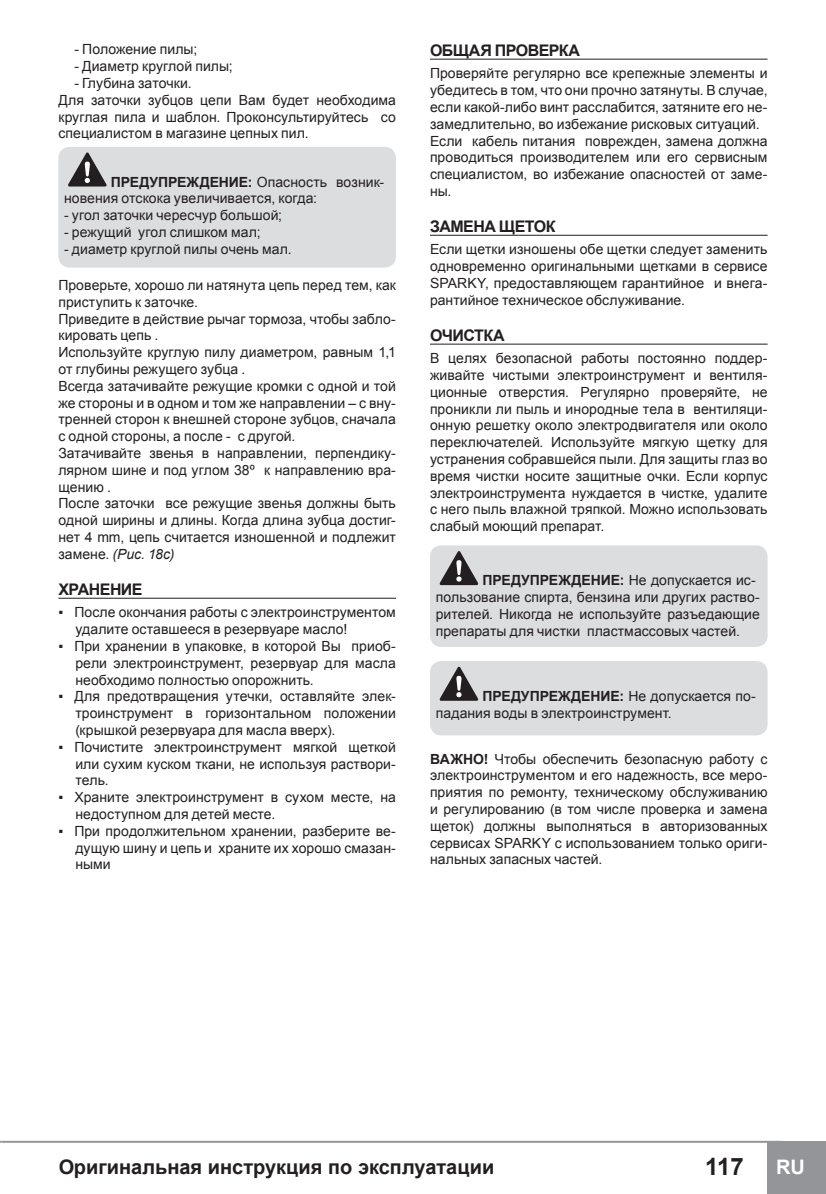
<style>
.page{position:relative;width:826px;height:1194px;background:#fff}
.page>*{position:absolute;margin:0;border:0;box-sizing:border-box;transform-origin:0 0}
.t1{font:700 24px "Arial";color:#231f20}
.t2{font:700 20px "Arial";color:#231f20}
.t3{font:700 20px "Arial";color:#fff}
.title-underline{font:700 16px "Arial";letter-spacing:-.035em;color:#231f20}
.t4{font:14px/16.8px "Arial";letter-spacing:.005em;color:#231f20;text-align:justify}
.s1{font-weight:700}
.s2{font-style:italic}
</style>
<div class="page">
<div style="left:767px;top:1141px;width:58px;height:53px;background:#939598"></div>
<hr style="left:2px;top:1141px;width:779px;height:2px;background:#939598">
<hr style="left:58px;top:598px;width:338px;height:1px;background:#231f20">
<div style="left:58px;top:147px;width:338px;height:121px;background:#dcdddf;border-radius:11px"></div>
<svg style="left:68px;top:153px;width:38px;height:34px"></svg>
<hr style="left:430px;top:59px;width:337px;height:1px;background:#231f20">
<hr style="left:430px;top:235px;width:337px;height:1px;background:#231f20">
<hr style="left:430px;top:344px;width:337px;height:1px;background:#231f20">
<div style="left:430px;top:545px;width:337px;height:102px;background:#dcdddf;border-radius:11px"></div>
<svg style="left:439px;top:551px;width:39px;height:34px"></svg>
<div style="left:430px;top:661px;width:337px;height:74px;background:#dcdddf;border-radius:11px"></div>
<svg style="left:439px;top:667px;width:39px;height:34px"></svg>
<p class="t4" style="left:74px;top:41px;width:124px">- Положение пилы;</p>
<p class="t4" style="left:74px;top:58px;width:160px">- Диаметр круглой пилы;</p>
<p class="t4" style="left:74px;top:75px;width:119px">- Глубина заточки.</p>
<p class="t4" style="left:58px;top:92px;width:339px">Для заточки зубцов цепи Вам будет необходима круглая пила и шаблон. Проконсультируйтесь со специалистом в магазине цепных пил.</p>
<p class="t4" style="left:64px;top:173px;width:321px;text-indent:47px"><span class="s1">ПРЕДУПРЕЖДЕНИЕ:</span> Опасность возник&shy;новения отскока увеличивается, когда:</p>
<p class="t4" style="left:64px;top:207px;width:219px">- угол заточки чересчур большой;</p>
<p class="t4" style="left:64px;top:224px;width:198px">- режущий угол слишком мал;</p>
<p class="t4" style="left:64px;top:241px;width:229px">- диаметр круглой пилы очень мал.</p>
<p class="t4" style="left:58px;top:277px;width:339px">Проверьте, хорошо ли натянута цепь перед тем, как приступить к заточке.</p>
<p class="t4" style="left:58px;top:310px;width:339px">Приведите в действие рычаг тормоза, чтобы забло&shy;кировать цепь .</p>
<p class="t4" style="left:58px;top:344px;width:339px">Используйте круглую пилу диаметром, равным 1,1 от глубины режущего зубца .</p>
<p class="t4" style="left:58px;top:378px;width:339px">Всегда затачивайте режущие кромки с одной и той же стороны и в одном и том же направлении – с вну&shy;тренней сторон к внешней стороне зубцов, сначала с одной стороны, а после - с другой.</p>
<p class="t4" style="left:58px;top:445px;width:339px">Затачивайте звенья в направлении, перпендику&shy;лярном шине и под углом 38º к направлению вра&shy;щению .</p>
<p class="t4" style="left:58px;top:495px;width:339px">После заточки все режущие звенья должны быть одной ширины и длины. Когда длина зубца достиг&shy;нет 4 mm, цепь считается изношенной и подлежит замене. <span class="s2">(Рис. 18c)</span></p>
<p class="title-underline" style="left:58px;top:579px;width:86px">ХРАНЕНИЕ</p>
<p class="t4" style="left:75px;top:604px;width:322px;text-indent:-17px">▪ После окончания работы с электроинструментом удалите оставшееся в резервуаре масло!</p>
<p class="t4" style="left:75px;top:638px;width:322px;text-indent:-17px">▪ При хранении в упаковке, в которой Вы приоб&shy;рели электроинструмент, резервуар для масла необходимо полностью опорожнить.</p>
<p class="t4" style="left:75px;top:688px;width:322px;text-indent:-17px">▪ Для предотвращения утечки, оставляйте элек&shy;троинструмент в горизонтальном положении (крышкой резервуара для масла вверх).</p>
<p class="t4" style="left:75px;top:739px;width:322px;text-indent:-17px">▪ Почистите электроинструмент мягкой щеткой или сухим куском ткани, не используя раствори&shy;тель.</p>
<p class="t4" style="left:75px;top:789px;width:322px;text-indent:-17px">▪ Храните электроинструмент в сухом месте, на недоступном для детей месте.</p>
<p class="t4" style="left:75px;top:823px;width:322px;text-indent:-17px">▪ При продолжительном хранении, разберите ве&shy;дущую шину и цепь и храните их хорошо смазан&shy;ными</p>
<p class="title-underline" style="left:430px;top:40px;width:151px">ОБЩАЯ ПРОВЕРКА</p>
<p class="t4" style="left:430px;top:65px;width:339px">Проверяйте регулярно все крепежные элементы и убедитесь в том, что они прочно затянуты. В случае, если какой-либо винт расслабится, затяните его не&shy;замедлительно, во избежание рисковых ситуаций.</p>
<p class="t4" style="left:430px;top:132px;width:339px">Если кабель питания поврежден, замена должна проводиться производителем или его сервисным специалистом, во избежание опасностей от заме&shy;ны.</p>
<p class="title-underline" style="left:430px;top:216px;width:127px">ЗАМЕНА ЩЕТОК</p>
<p class="t4" style="left:430px;top:241px;width:339px">Если щетки изношены обе щетки следует заменить одновременно оригинальными щетками в сервисе SPARKY, предоставляющем гарантийное и внега&shy;рантийное техническое обслуживание.</p>
<p class="title-underline" style="left:430px;top:324px;width:76px">ОЧИСТКА</p>
<p class="t4" style="left:430px;top:350px;width:339px">В целях безопасной работы постоянно поддер&shy;живайте чистыми электроинструмент и вентиля&shy;ционные отверстия. Регулярно проверяйте, не проникли ли пыль и инородные тела в вентиляци&shy;онную решетку около электродвигателя или около переключателей. Используйте мягкую щетку для устранения собравшейся пыли. Для защиты глаз во время чистки носите защитные очки. Если корпус электроинструмента нуждается в чистке, удалите с него пыль влажной тряпкой. Можно использовать слабый моющий препарат.</p>
<p class="t4" style="left:435px;top:572px;width:326px;text-align:left;text-indent:47px"><span class="s1">ПРЕДУПРЕЖДЕНИЕ:</span> Не допускается ис&shy;пользование спирта, бензина или других раство&shy;рителей. Никогда не используйте разъедающие препараты для чистки пластмассовых частей.</p>
<p class="t4" style="left:435px;top:688px;width:321px;text-indent:47px"><span class="s1">ПРЕДУПРЕЖДЕНИЕ:</span> Не допускается по&shy;падания воды в электроинструмент.</p>
<p class="t4" style="left:430px;top:750px;width:339px"><span class="s1">ВАЖНО!</span> Чтобы обеспечить безопасную работу с электроинструментом и его надежность, все меро&shy;приятия по ремонту, техническому обслуживанию и регулированию (в том числе проверка и замена щеток) должны выполняться в авторизованных сервисах SPARKY с использованием только ориги&shy;нальных запасных частей.</p>
<h2 class="t2" style="left:58px;top:1153px;width:437px">Оригинальная инструкция по эксплуатации</h2>
<h1 class="t1" style="left:705px;top:1151px;width:40px">117</h1>
<h2 class="t3" style="left:776px;top:1153px;width:30px">RU</h2>
</div>
